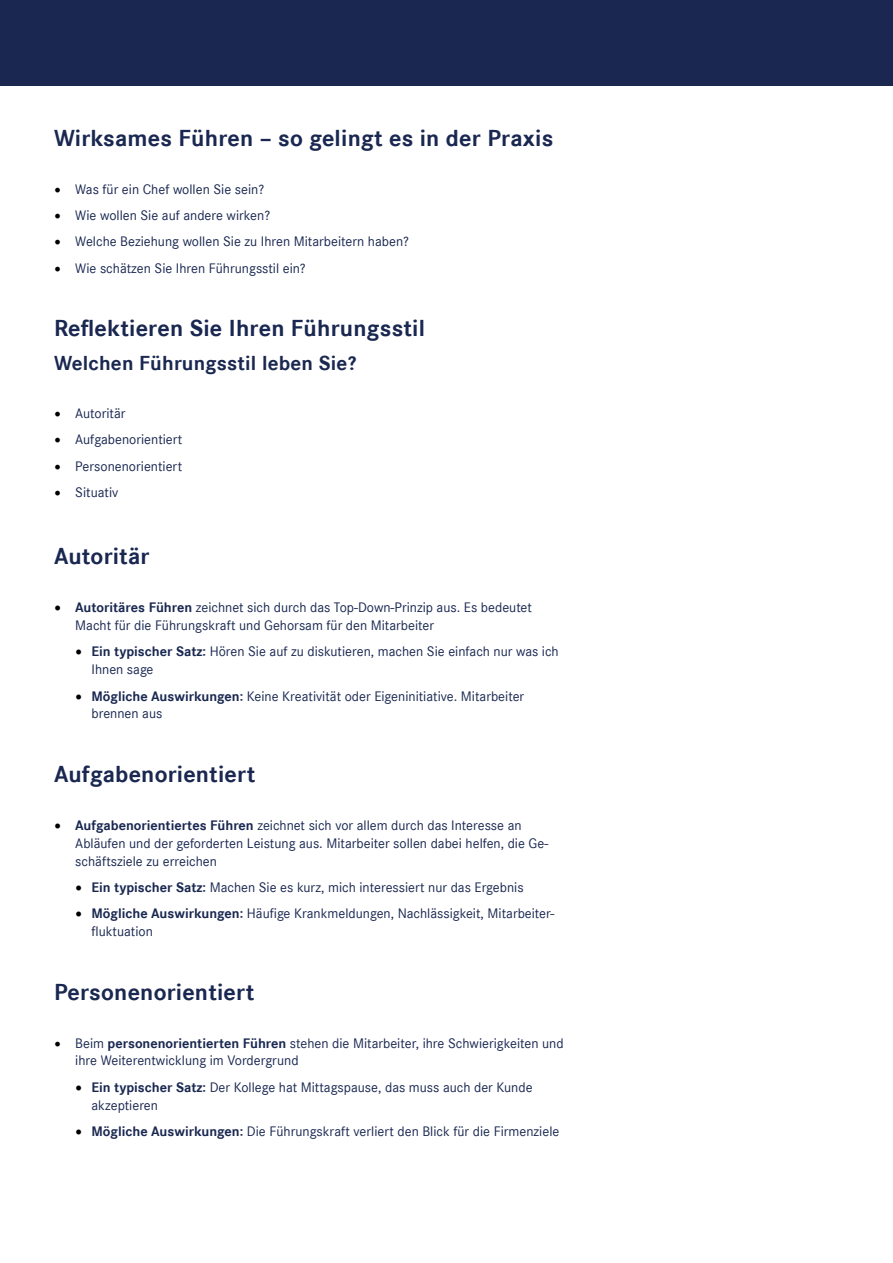
<style>
.page{position:relative;width:893px;height:1263px;background:#fff}
.page>*{position:absolute;margin:0;border:0;box-sizing:border-box;transform-origin:0 0}
.t1{font:700 24px "Corporate S";letter-spacing:.01em;color:#1a2851}
.t2{font:700 21px "Corporate S";letter-spacing:.01em;color:#1a2851}
.t3{font:14.25px/17.9px "Corporate S";color:#1a2851}
.s1{font-family:"Minion Pro";font-size:18px;color:#000}
.s2{font-family:"Minion Pro";font-weight:700;font-size:18px;color:#000}
.s3{font-weight:700}
</style>
<div class="page">
<div style="left:0;top:0;width:893px;height:85px;background:#1a2851"></div>
<h1 class="t1" style="left:54px;top:124px;width:501px">Wirksames Führen – so gelingt es in der Praxis</h1>
<p class="t3" style="left:54px;top:180px;width:212px"><span class="s1">•</span> Was für ein Chef wollen Sie sein?</p>
<p class="t3" style="left:54px;top:207px;width:218px"><span class="s1">•</span> Wie wollen Sie auf andere wirken?</p>
<p class="t3" style="left:54px;top:233px;width:357px"><span class="s1">•</span> Welche Beziehung wollen Sie zu Ihren Mitarbeitern haben?</p>
<p class="t3" style="left:54px;top:259px;width:253px"><span class="s1">•</span> Wie schätzen Sie Ihren Führungsstil ein?</p>
<h1 class="t1" style="left:54px;top:315px;width:372px">Reflektieren Sie Ihren Führungsstil</h1>
<h2 class="t2" style="left:54px;top:351px;width:304px">Welchen Führungsstil leben Sie?</h2>
<p class="t3" style="left:54px;top:404px;width:73px"><span class="s1">•</span> Autoritär</p>
<p class="t3" style="left:54px;top:431px;width:130px"><span class="s1">•</span> Aufgabenorientiert</p>
<p class="t3" style="left:54px;top:457px;width:130px"><span class="s1">•</span> Personenorientiert</p>
<p class="t3" style="left:54px;top:483px;width:66px"><span class="s1">•</span> Situativ</p>
<h1 class="t1" style="left:54px;top:543px;width:97px">Autoritär</h1>
<p class="t3" style="left:75px;top:599px;width:458px;text-indent:-21px"><span class="s2">•</span> <span class="s3">Autoritäres Führen</span> zeichnet sich durch das Top-Down-Prinzip aus. Es bedeutet<br>Macht für die Führungskraft und Gehorsam für den Mitarbeiter</p>
<p class="t3" style="left:92px;top:643px;width:469px;text-indent:-16px"><span class="s2">•</span> <span class="s3">Ein typischer Satz:</span> Hören Sie auf zu diskutieren, machen Sie einfach nur was ich<br>Ihnen sage</p>
<p class="t3" style="left:92px;top:687px;width:434px;text-indent:-16px"><span class="s2">•</span> <span class="s3">Mögliche Auswirkungen:</span> Keine Kreativität oder Eigeninitiative. Mitarbeiter brennen aus</p>
<h1 class="t1" style="left:54px;top:760px;width:203px">Aufgabenorientiert</h1>
<p class="t3" style="left:75px;top:816px;width:474px;text-indent:-21px"><span class="s2">•</span> <span class="s3">Aufgabenorientiertes Führen</span> zeichnet sich vor allem durch das Interesse an<br>Abläufen und der geforderten Leistung aus. Mitarbeiter sollen dabei helfen, die Ge&shy;schäftsziele zu erreichen</p>
<p class="t3" style="left:75px;top:878px;width:450px"><span class="s2">•</span> <span class="s3">Ein typischer Satz:</span> Machen Sie es kurz, mich interessiert nur das Ergebnis</p>
<p class="t3" style="left:92px;top:905px;width:464px;text-indent:-16px"><span class="s2">•</span> <span class="s3">Mögliche Auswirkungen:</span> Häufige Krankmeldungen, Nachlässigkeit, Mitarbeiter&shy;fluktuation</p>
<h1 class="t1" style="left:54px;top:978px;width:202px">Personenorientiert</h1>
<p class="t3" style="left:75px;top:1034px;width:490px;text-indent:-21px"><span class="s1">•</span> Beim <span class="s3">personenorientierten Führen</span> stehen die Mitarbeiter, ihre Schwierigkeiten und ihre Weiterentwicklung im Vordergrund</p>
<p class="t3" style="left:92px;top:1078px;width:443px;text-indent:-16px"><span class="s2">•</span> <span class="s3">Ein typischer Satz:</span> Der Kollege hat Mittagspause, das muss auch der Kunde akzeptieren</p>
<p class="t3" style="left:75px;top:1122px;width:486px"><span class="s2">•</span> <span class="s3">Mögliche Auswirkungen:</span> Die Führungskraft verliert den Blick für die Firmenziele</p>
</div>
